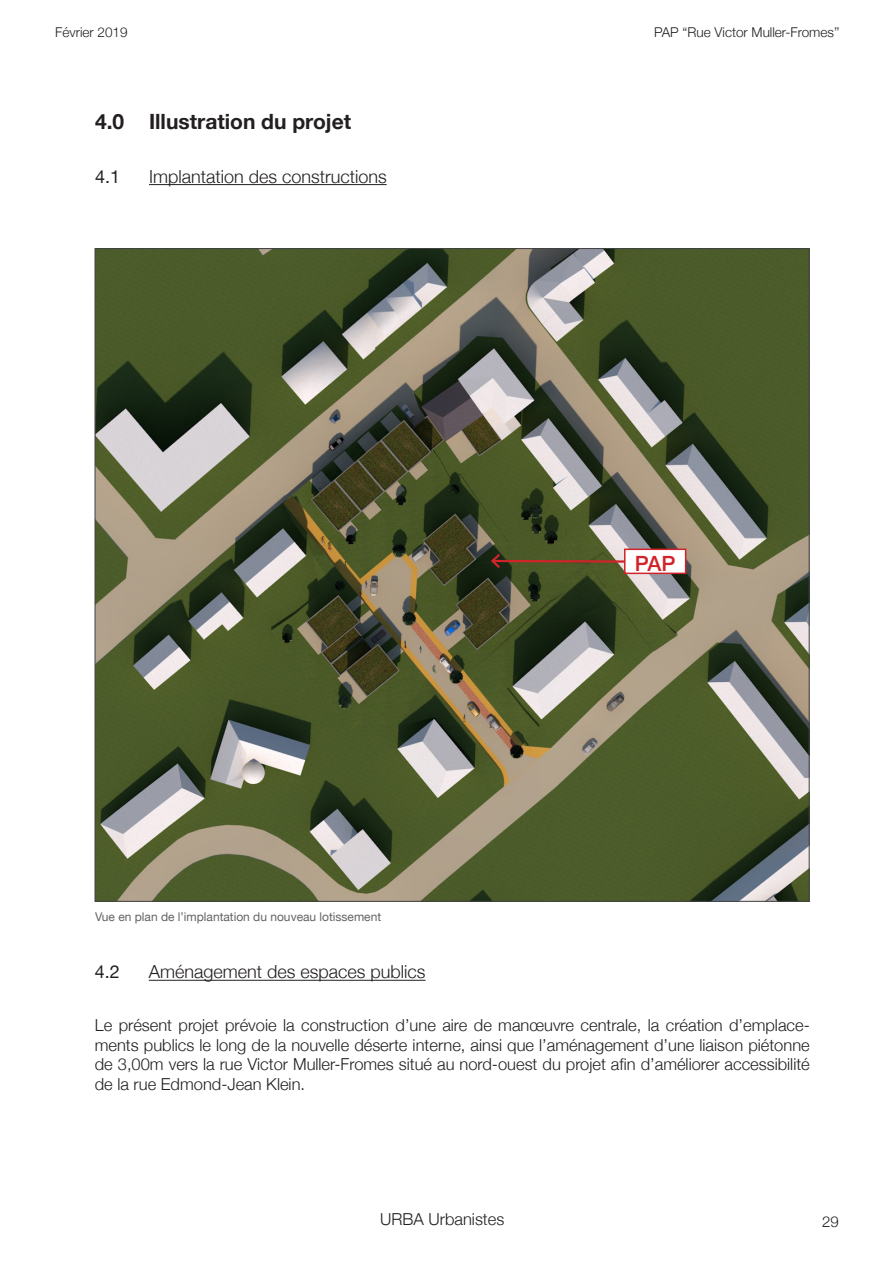
<style>
.page{position:relative;width:893px;height:1263px;background:#fff}
.page>*{position:absolute;margin:0;border:0;box-sizing:border-box;transform-origin:0 0}
.Überschrift_Artikel{font:700 21px "Helvetica Neue";color:#231f20}
.Text_standard{font:500 21px "Helvetica Neue";color:#d1232a}
.Überschrift_Punkte{font:300 18px "Helvetica Neue";color:#231f20}
.Überschrift_Punkte-2{font:18px "Helvetica Neue";color:#231f20}
.Text_standard-2{font:300 16.5px/19.8px "Helvetica Neue";color:#231f20;text-align:justify}
.t1{font:300 15px "Helvetica Neue";color:#231f20}
.t2{font:300 13.5px "Helvetica Neue";color:#231f20}
.Bildbeschriftung_lin{font:12px "Helvetica Neue";color:#636366}
</style>
<div class="page">
<hr style="left:149px;top:184px;width:238px;height:1px;background:#231f20">
<img style="left:97px;top:250px;width:710px;height:649px">
<div style="left:625px;top:549px;width:61px;height:24px;background:#fff"></div>
<div style="left:624px;top:549px;width:62px;height:25px;border:2px solid #d1232a"></div>
<svg style="left:489px;top:551px;width:138px;height:19px;background:#635631"></svg>
<hr style="left:149px;top:980px;width:277px;height:1px;background:#231f20">
<p class="t2" style="left:55px;top:22px;width:74px">Février 2019</p>
<p class="t2" style="left:654px;top:22px;width:187px">PAP “Rue Victor Muller-Fromes’’</p>
<p class="Überschrift_Artikel" style="left:95px;top:105px;width:258px">4.0 Illustration du projet</p>
<p class="Überschrift_Punkte-2" style="left:95px;top:163px;width:27px">4.1</p>
<p class="Überschrift_Punkte" style="left:149px;top:162px;width:239px">Implantation des constructions</p>
<p class="Bildbeschriftung_lin" style="left:95px;top:908px;width:288px">Vue en plan de l’implantation du nouveau lotissement</p>
<p class="Text_standard" style="left:635px;top:546px;width:42px">PAP</p>
<p class="Überschrift_Punkte-2" style="left:95px;top:959px;width:27px">4.2</p>
<p class="Überschrift_Punkte" style="left:149px;top:957px;width:278px">Aménagement des espaces publics</p>
<p class="Text_standard-2" style="left:95px;top:1014px;width:716px">Le présent projet prévoie la construction d’une aire de manœuvre centrale, la création d’emplace&shy;ments publics le long de la nouvelle déserte interne, ainsi que l’aménagement d’une liaison piétonne de 3,00m vers la rue Victor Muller-Fromes situé au nord-ouest du projet afin d’améliorer accessibilité de la rue Edmond-Jean Klein.</p>
<p class="Text_standard-2" style="left:380px;top:1208px;width:126px">URBA Urbanistes</p>
<p class="t1" style="left:822px;top:1209px;width:18px">29</p>
</div>
